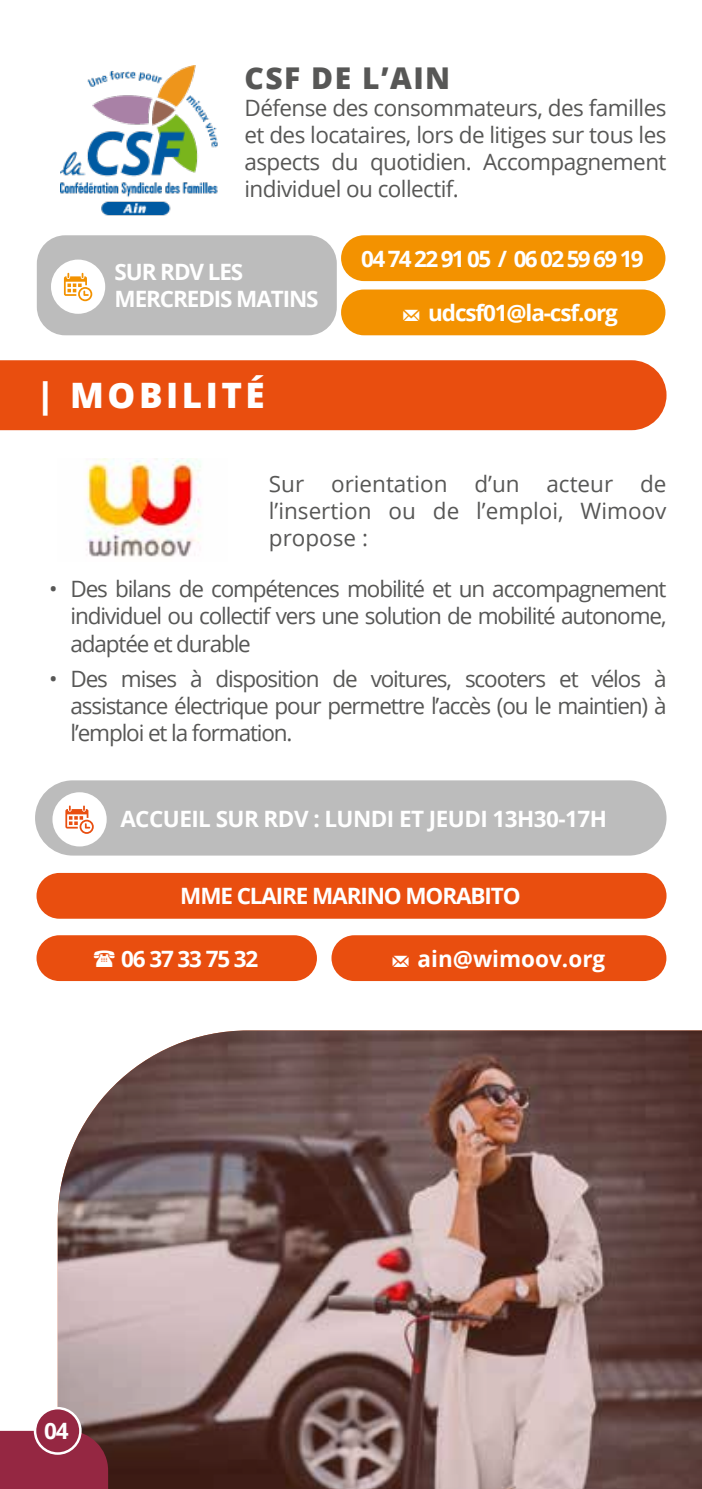
<style>
.page{position:relative;width:702px;height:1489px;background:#fff}
.page>*{position:absolute;margin:0;border:0;box-sizing:border-box;transform-origin:0 0}
.t1{font:800 35px "Open Sans";letter-spacing:.1em;color:#fff}
.t2{font:800 30px "Open Sans";letter-spacing:.05em;color:#575756}
.t3{font:22.5px/27px "Open Sans";letter-spacing:-.04em;color:#575756;text-align:justify}
.t4{font:700 22.5px/27px "Open Sans";letter-spacing:-.05em;color:#fff}
.t5{font:700 22.5px "Open Sans";letter-spacing:-.025em;color:#fff}
.t6{font:700 22.5px "Open Sans";letter-spacing:-.075em;color:#fff}
.t7{font:700 22.5px "Open Sans";color:#fff}
.s1{font-family:"Modern Pictograms";font-weight:400}
</style>
<div class="page">
<img style="left:58px;top:1030px;width:644px;height:458px">
<div style="left:0;top:360px;width:666px;height:70px;background:#e94e0f"></div>
<img style="left:86px;top:458px;width:115px;height:99px">
<div style="left:36px;top:935px;width:281px;height:46px;background:#e94e0f;border-radius:23px"></div>
<div style="left:35px;top:780px;width:631px;height:75px;background:#bcbcbc;border-radius:38px"></div>
<div style="left:52px;top:792px;width:55px;height:54px;background:#fff;border-radius:50%"></div>
<svg style="left:65px;top:805px;width:29px;height:28px"></svg>
<div style="left:36px;top:872px;width:630px;height:46px;background:#e94e0f;border-radius:23px"></div>
<div style="left:331px;top:935px;width:335px;height:46px;background:#e94e0f;border-radius:23px"></div>
<img style="left:61px;top:66px;width:157px;height:150px">
<div style="left:37px;top:235px;width:300px;height:100px;background:#bcbcbc;border-radius:28px"></div>
<div style="left:51px;top:259px;width:54px;height:55px;background:#fff;border-radius:50%"></div>
<svg style="left:64px;top:273px;width:28px;height:28px"></svg>
<div style="left:341px;top:235px;width:324px;height:46px;background:#f39200;border-radius:23px"></div>
<div style="left:341px;top:289px;width:324px;height:46px;background:#f39200;border-radius:23px"></div>
<svg style="left:0;top:1430px;width:108px;height:58px;background:#922b43"></svg>
<div style="left:35px;top:1407px;width:45px;height:46px;background:#952742;border-radius:50%"></div>
<div style="left:34px;top:1406px;width:48px;height:48px;border:2px solid #fff;border-radius:50%"></div>
<h2 class="t2" style="left:244px;top:55px;width:207px">CSF DE L’AIN</h2>
<p class="t3" style="left:244px;top:93px;width:423px">Défense des consommateurs, des familles et des locataires, lors de litiges sur tous les aspects du quotidien. Accompagnement individuel ou collectif.</p>
<p class="t4" style="left:115px;top:258px;width:205px">SUR RDV LES<br>MERCREDIS MATINS</p>
<h1 class="t1" style="left:36px;top:369px;width:230px">| MOBILITÉ</h1>
<p class="t6" style="left:361px;top:243px;width:284px">04 74 22 91 05 / 06 02 59 69 19</p>
<p class="t4" style="left:401px;top:299px;width:218px"><span class="s1">m</span> udcsf01@la-csf.org</p>
<p class="t3" style="left:269px;top:469px;width:399px">Sur orientation d’un acteur de l’insertion ou de l’emploi, Wimoov propose :</p>
<p class="t3" style="left:70px;top:575px;width:597px;text-indent:-21px">• Des bilans de compétences mobilité et un accompagnement individuel ou collectif vers une solution de mobilité autonome, adaptée et durable</p>
<p class="t3" style="left:70px;top:664px;width:597px;text-indent:-21px">• Des mises à disposition de voitures, scooters et vélos à assistance électrique pour permettre l’accès (ou le maintien) à l’emploi et la formation.</p>
<p class="t5" style="left:120px;top:802px;width:488px">ACCUEIL SUR RDV : LUNDI ET JEUDI 13H30-17H</p>
<p class="t4" style="left:180px;top:882px;width:342px">MME CLAIRE MARINO MORABITO</p>
<p class="t4" style="left:121px;top:944px;width:139px">06 37 33 75 32</p>
<p class="t7" style="left:390px;top:942px;width:216px"><span class="s1">m</span> ain@wimoov.org</p>
<p class="t4" style="left:44px;top:1416px;width:26px">04</p>
</div>
